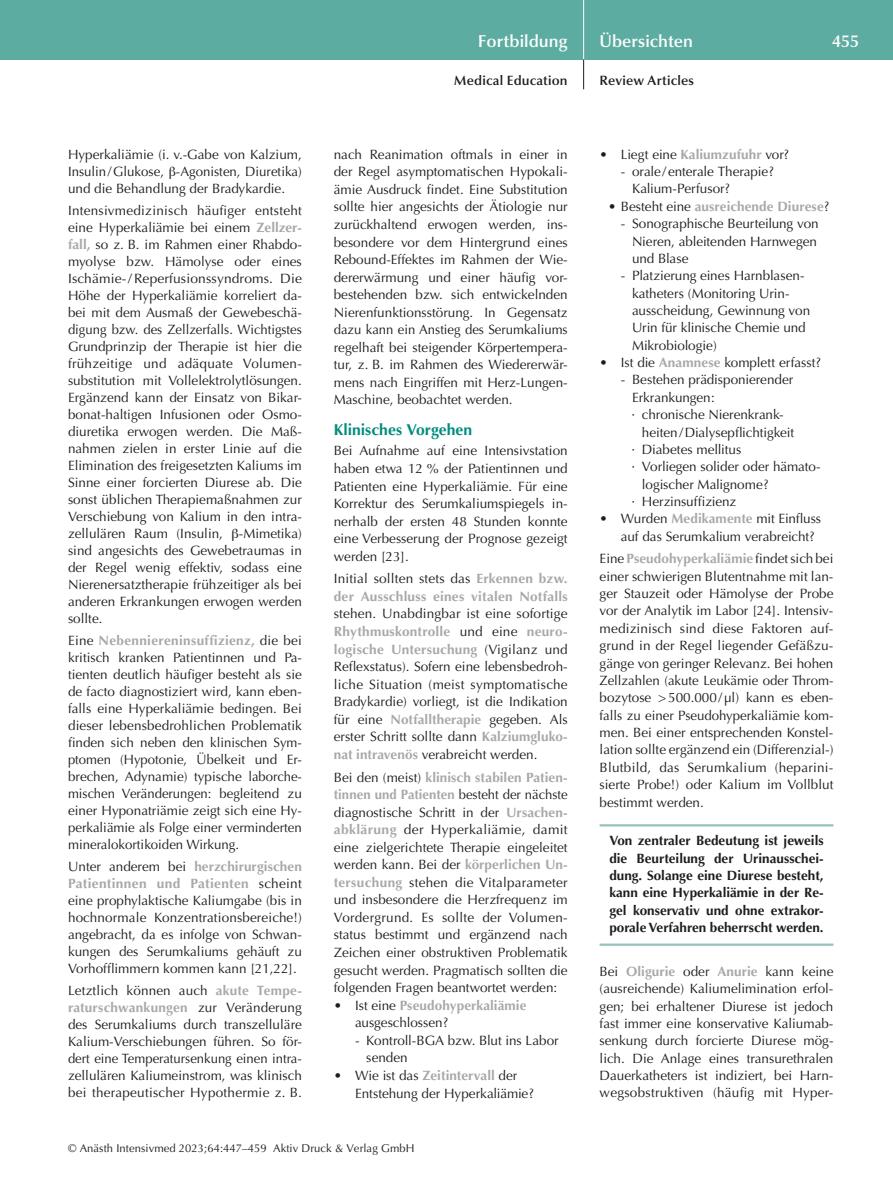
<style>
.page{position:relative;width:893px;height:1191px;background:#fff}
.page>*{position:absolute;margin:0;border:0;box-sizing:border-box;transform-origin:0 0}
.t1{font:600 17.25px "Optima";color:#fff}
.t2{font:700 15.75px "Optima";color:#008d7e}
.t3{font:13.5px/17px "Optima";color:#1d1d1b;text-align:justify}
.t4{font:700 13.5px/17.4px "Optima";color:#1d1d1b;text-align:justify}
.t5{font:700 13.5px/17.5px "Optima";letter-spacing:.015em;color:#a8a8a7}
.t6{font:600 13.5px "Optima";letter-spacing:.01em;color:#1d1d1b}
.t7{font:11.25px "Optima";letter-spacing:.005em;color:#1d1d1b}
.s1{font-weight:700;color:#a8a8a7}
.s2{font-weight:400;color:#1d1d1b}
</style>
<div class="page">
<div style="left:0;top:0;width:893px;height:60px;background:#5caca2"></div>
<hr style="left:583px;top:0;width:1px;height:60px;background:#fff">
<svg style="left:583px;top:60px;width:1px;height:29px"></svg>
<hr style="left:600px;top:824px;width:233px;height:2px;background:#94c3bc">
<hr style="left:600px;top:943px;width:233px;height:2px;background:#94c3bc">
<p class="t3" style="left:68px;top:146px;width:235px">Hyperkaliämie (i. v.-Gabe von Kalzium, Insulin/Glukose, -Agonisten, Diuretika) und die Behandlung der Bradykardie.</p>
<p class="t3" style="left:68px;top:202px;width:235px">Intensivmedizinisch häufiger entsteht eine Hyperkaliämie bei einem <span class="s1">Zellzer&shy;fall,</span> so z. B. im Rahmen einer Rhabdo&shy;myolyse bzw. Hämolyse oder eines Ischämie-/Reperfusionssyndroms. Die Höhe der Hyperkaliämie korreliert da&shy;bei mit dem Ausmaß der Gewebeschä&shy;digung bzw. des Zellzerfalls. Wichtigstes Grundprinzip der Therapie ist hier die frühzeitige und adäquate Volumen&shy;substitution mit Vollelektrolytlösungen.<br>Ergänzend kann der Einsatz von Bikar&shy;bonat-haltigen Infusionen oder Osmo&shy;diuretika erwogen werden. Die Maß&shy;nahmen zielen in erster Linie auf die Elimination des freigesetzten Kaliums im Sinne einer forcierten Diurese ab. Die sonst üblichen Therapiemaßnahmen zur Verschiebung von Kalium in den intra&shy;zellulären Raum (Insulin, -Mimetika) sind angesichts des Gewebetraumas in der Regel wenig effektiv, sodass eine Nierenersatztherapie frühzeitiger als bei anderen Erkrankungen erwogen werden sollte.</p>
<p class="t3" style="left:68px;top:632px;width:235px">Eine <span class="s1">Nebenniereninsuffizienz,</span> die bei kritisch kranken Patientinnen und Pa&shy;tienten deutlich häufiger besteht als sie de facto diagnostiziert wird, kann eben&shy;falls eine Hyperkaliämie bedingen. Bei dieser lebensbedrohlichen Problematik finden sich neben den klinischen Sym&shy;ptomen (Hypotonie, Übelkeit und Er&shy;brechen, Adynamie) typische laborche&shy;mischen Veränderungen: begleitend zu einer Hyponatriämie zeigt sich eine Hy&shy;perkaliämie als Folge einer verminderten mineralokortikoiden Wirkung.</p>
<p class="t3" style="left:68px;top:858px;width:235px">Unter anderem bei <span class="s1">herzchirurgischen Patientinnen und Patienten</span> scheint eine prophylaktische Kaliumgabe (bis in hochnormale Konzentrationsbereiche!) angebracht, da es infolge von Schwan&shy;kungen des Serumkaliums gehäuft zu Vorhofflimmern kommen kann [21,22].</p>
<p class="t3" style="left:68px;top:982px;width:235px">Letztlich können auch <span class="s1">akute Tempe&shy;raturschwankungen</span> zur Veränderung des Serumkaliums durch transzelluläre Kalium-Verschiebungen führen. So för&shy;dert eine Temperatursenkung einen intra&shy;zellulären Kaliumeinstrom, was klinisch bei therapeutischer Hypothermie z. B.</p>
<p class="t1" style="left:478px;top:31px;width:91px">Fortbildung</p>
<p class="t1" style="left:600px;top:31px;width:95px">Übersichten</p>
<p class="t1" style="left:832px;top:31px;width:28px">455</p>
<p class="t6" style="left:454px;top:73px;width:115px">Medical Education</p>
<p class="t6" style="left:600px;top:73px;width:96px">Review Articles</p>
<p class="t3" style="left:334px;top:146px;width:235px;line-height:17.5px">nach Reanimation oftmals in einer in der Regel asymptomatischen Hypokali&shy;ämie Ausdruck findet. Eine Substitution sollte hier angesichts der Ätiologie nur zurückhaltend erwogen werden, ins&shy;besondere vor dem Hintergrund eines Rebound-Effektes im Rahmen der Wie&shy;dererwärmung und einer häufig vor&shy;bestehenden bzw. sich entwickelnden Nierenfunktionsstörung. In Gegensatz dazu kann ein Anstieg des Serumkaliums regelhaft bei steigender Körpertempera&shy;tur, z. B. im Rahmen des Wiedererwär&shy;mens nach Eingriffen mit Herz-Lungen-Maschine, beobachtet werden.</p>
<p class="t2" style="left:334px;top:420px;width:140px">Klinisches Vorgehen</p>
<p class="t3" style="left:334px;top:442px;width:235px;line-height:17.5px">Bei Aufnahme auf eine Intensivstation haben etwa 12 % der Patientinnen und Patienten eine Hyperkaliämie. Für eine Korrektur des Serumkaliumspiegels in&shy;nerhalb der ersten 48 Stunden konnte eine Verbesserung der Prognose gezeigt werden [23].</p>
<p class="t5" style="left:334px;top:570px;width:235px"><span class="s2">Initial sollten stets das</span> Erkennen bzw. der Ausschluss eines vitalen Notfalls</p>
<p class="t3" style="left:334px;top:605px;width:235px;line-height:17.5px">stehen. Unabdingbar ist eine sofortige <span class="s1">Rhythmuskontrolle</span> und eine <span class="s1">neuro&shy;logische Untersuchung</span> (Vigilanz und Reflexstatus). Sofern eine lebensbedroh&shy;liche Situation (meist symptomatische Bradykardie) vorliegt, ist die Indikation für eine <span class="s1">Notfalltherapie</span> gegeben. Als erster Schritt sollte dann <span class="s1">Kalziumgluko&shy;nat intravenös</span> verabreicht werden.</p>
<p class="t3" style="left:334px;top:768px;width:235px;line-height:17.5px">Bei den (meist) <span class="s1">klinisch stabilen Patien&shy;tinnen und Patienten</span> besteht der nächste diagnostische Schritt in der <span class="s1">Ursachen&shy;abklärung</span> der Hyperkaliämie, damit eine zielgerichtete Therapie eingeleitet werden kann. Bei der <span class="s1">körperlichen Un&shy;tersuchung</span> stehen die Vitalparameter und insbesondere die Herzfrequenz im Vordergrund. Es sollte der Volumen&shy;status bestimmt und ergänzend nach Zeichen einer obstruktiven Problematik gesucht werden. Pragmatisch sollten die folgenden Fragen beantwortet werden:</p>
<p class="t3" style="left:355px;top:996px;width:173px;line-height:17.5px;text-indent:-21px">• Ist eine <span class="s1">Pseudohyperkaliämie </span>ausgeschlossen?</p>
<p class="t3" style="left:366px;top:1031px;width:194px;line-height:17.5px;text-indent:-11px">- Kontroll-BGA bzw. Blut ins Labor senden</p>
<p class="t3" style="left:355px;top:1066px;width:181px;line-height:17.5px;text-indent:-21px">• Wie ist das <span class="s1">Zeitintervall</span> der<br>Entstehung der Hyperkaliämie?</p>
<p class="t3" style="left:600px;top:146px;width:191px">• Liegt eine <span class="s1">Kaliumzufuhr</span> vor?</p>
<p class="t3" style="left:632px;top:163px;width:143px;line-height:17.4px;text-indent:-11px">- orale/enterale Therapie?<br>Kalium-Perfusor?</p>
<p class="t5" style="left:608px;top:198px;width:223px"><span class="s2">• Besteht eine</span> ausreichende Diurese<span class="s2">?</span></p>
<p class="t3" style="left:632px;top:215px;width:188px;line-height:17.4px;text-align:left;text-indent:-11px">- Sonographische Beurteilung von<br>Nieren, ableitenden Harnwegen und Blase</p>
<p class="t3" style="left:632px;top:267px;width:180px;line-height:17.4px;text-align:left;text-indent:-11px">- Platzierung eines Harnblasen&shy;katheters (Monitoring Urin&shy;ausscheidung, Gewinnung von<br>Urin für klinische Chemie und<br>Mikrobiologie)</p>
<p class="t3" style="left:600px;top:354px;width:223px">• Ist die <span class="s1">Anamnese</span> komplett erfasst?</p>
<p class="t3" style="left:621px;top:372px;width:174px">- Bestehen prädisponierender</p>
<p class="t3" style="left:632px;top:389px;width:84px">Erkrankungen:</p>
<p class="t3" style="left:631px;top:406px;width:153px">· chronische Nierenkrank-</p>
<p class="t3" style="left:642px;top:424px;width:154px">heiten/Dialysepflichtigkeit</p>
<p class="t3" style="left:631px;top:441px;width:111px">· Diabetes mellitus</p>
<p class="t3" style="left:631px;top:458px;width:190px">· Vorliegen solider oder hämato-</p>
<p class="t3" style="left:642px;top:476px;width:128px">logischer Malignome?</p>
<p class="t3" style="left:631px;top:493px;width:106px">· Herzinsuffizienz</p>
<p class="t3" style="left:621px;top:510px;width:202px;line-height:17.4px;text-indent:-21px">• Wurden <span class="s1">Medikamente</span> mit Einfluss auf das Serumkalium verabreicht?</p>
<p class="t3" style="left:600px;top:550px;width:235px;line-height:17.4px">Eine <span class="s1">Pseudohyperkaliämie</span> findet sich bei einer schwierigen Blutentnahme mit lan&shy;ger Stauzeit oder Hämolyse der Probe vor der Analytik im Labor [24]. Intensiv&shy;medizinisch sind diese Faktoren auf&shy;grund in der Regel liegender Gefäßzu&shy;gänge von geringer Relevanz. Bei hohen Zellzahlen (akute Leukämie oder Throm&shy;bozytose &gt;500.000/μl) kann es eben&shy;falls zu einer Pseudohyperkaliämie kom&shy;men. Bei einer entsprechenden Konstel&shy;lation sollte ergänzend ein (Differenzial-)<br>Blutbild, das Serumkalium (heparini&shy;sierte Probe!) oder Kalium im Vollblut bestimmt werden.</p>
<p class="t4" style="left:609px;top:832px;width:216px">Von zentraler Bedeutung ist jeweils die Beurteilung der Urinausschei&shy;dung. Solange eine Diurese besteht, kann eine Hyperkaliämie in der Re&shy;gel konservativ und ohne extrakor&shy;porale Verfahren beherrscht werden.</p>
<p class="t3" style="left:600px;top:962px;width:235px;line-height:17.4px">Bei <span class="s1">Oligurie</span> oder <span class="s1">Anurie</span> kann keine (ausreichende) Kaliumelimination erfol&shy;gen; bei erhaltener Diurese ist jedoch fast immer eine konservative Kaliumab&shy;senkung durch forcierte Diurese mög&shy;lich. Die Anlage eines transurethralen Dauerkatheters ist indiziert, bei Harn&shy;wegsobstruktiven (häufig mit Hyper-</p>
<p class="t7" style="left:68px;top:1142px;width:348px">© Anästh Intensivmed 2023;64:447–459 Aktiv Druck &amp; Verlag GmbH</p>
</div>
